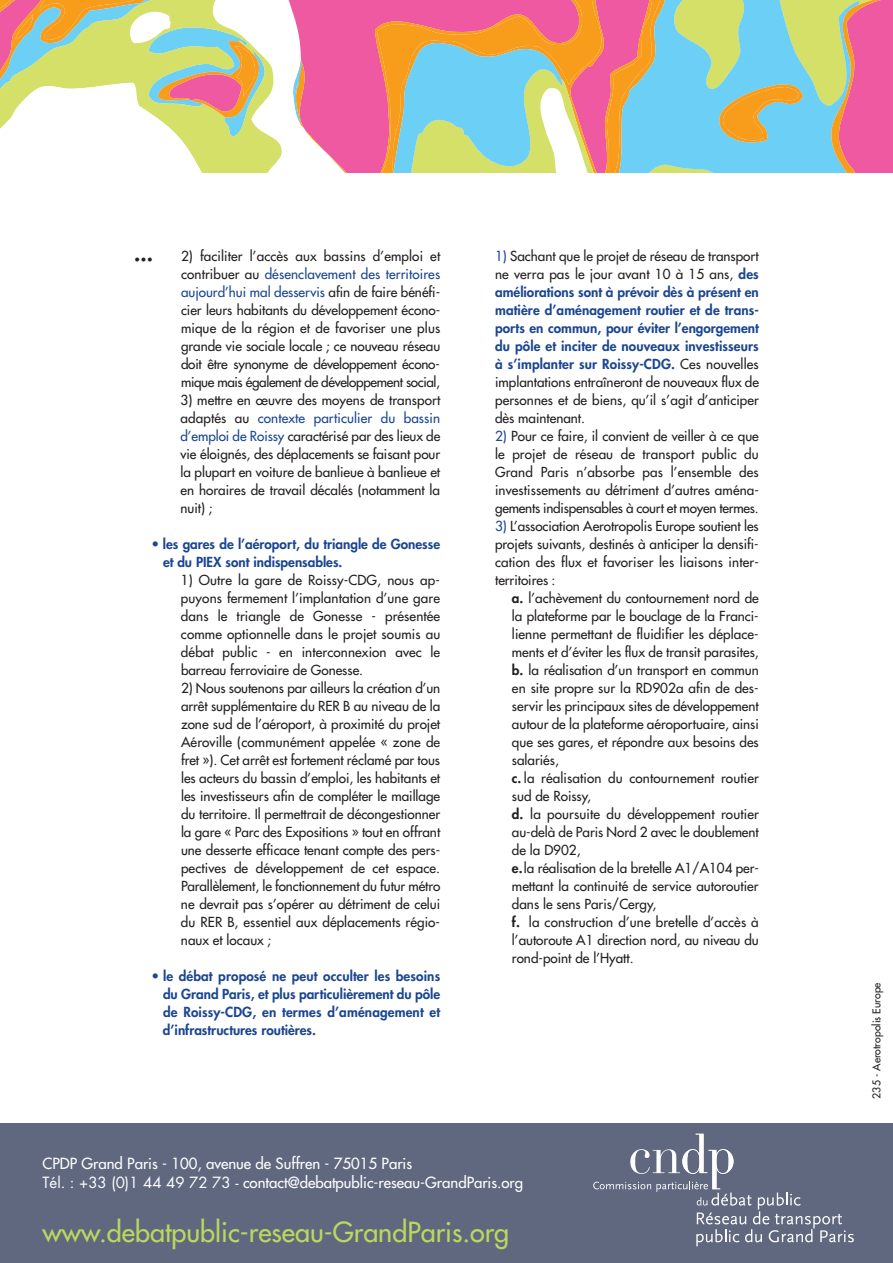
<style>
.page{position:relative;width:893px;height:1263px;background:#fff}
.page>*{position:absolute;margin:0;border:0;box-sizing:border-box;transform-origin:0 0}
.t1{font:27px "Futura";color:#bbd75e}
.t2{font:18px "Helvetica";color:#231f20}
.t3{font:15px/19.5px "Futura";color:#fff}
.t4{font:13.5px/18px "Futura";color:#231f20;text-align:justify}
.t5{font:800 13.5px/18px "Futura";color:#1b4692;text-align:justify}
.t6{font:10.5px "Futura";color:#231f20}
.s1{color:#1b4692}
.s2{font-weight:400}
.s3{font-weight:400;color:#231f20}
.s4{font-weight:800}
.s5{font-style:inherit}
</style>
<div class="page">
<svg style="left:0;top:0;width:893px;height:173px"></svg>
<div style="left:0;top:1123px;width:893px;height:140px;background:#5f687f"></div>
<svg style="left:593px;top:1133px;width:261px;height:114px"></svg>
<h2 class="t2" style="left:133px;top:253px;width:21px">•••</h2>
<p class="t4" style="left:181px;top:248px;width:261px">2) faciliter l’accès aux bassins d’emploi et contribuer au <span class="s1">désenclavement des territoires aujourd’hui mal desservis</span> afin de faire bénéfi&shy;cier leurs habitants du développement écono&shy;mique de la région et de favoriser une plus grande vie sociale locale ; ce nouveau réseau doit être synonyme de développement écono&shy;mique mais également de développement social,</p>
<p class="t4" style="left:181px;top:392px;width:261px">3) mettre en œuvre des moyens de transport adaptés au <span class="s1">contexte particulier du bassin d’emploi de Roissy</span> caractérisé par des lieux de vie éloignés, des déplacements se faisant pour la plupart en voiture de banlieue à banlieue et en horaires de travail décalés (notamment la nuit) ;</p>
<p class="t5" style="left:163px;top:536px;width:279px;text-indent:-12px"><span class="s2">•</span> les gares de l’aéroport, du triangle de Gonesse et du PIEX sont indispensables.</p>
<p class="t4" style="left:181px;top:572px;width:261px">1) Outre la gare de Roissy-CDG, nous ap&shy;puyons fermement l’implantation d’une gare dans le triangle de Gonesse - présentée comme optionnelle dans le projet soumis au débat public - en interconnexion avec le barreau ferroviaire de Gonesse.</p>
<p class="t4" style="left:181px;top:680px;width:261px">2) Nous soutenons par ailleurs la création d’un arrêt supplémentaire du RER B au niveau de la zone sud de l’aéroport, à proximité du projet Aéroville (communément appelée « zone de fret »). Cet arrêt est fortement réclamé par tous les acteurs du bassin d’emploi, les habitants et les investisseurs afin de compléter le maillage du territoire. Il permettrait de décongestionner la gare « Parc des Expositions » tout en offrant une desserte efficace tenant compte des pers&shy;pectives de développement de cet espace.<br>Parallèlement, le fonctionnement du futur métro ne devrait pas s’opérer au détriment de celui du RER B, essentiel aux déplacements régio&shy;naux et locaux ;</p>
<p class="t5" style="left:163px;top:968px;width:279px;text-indent:-12px"><span class="s2">•</span> le débat proposé ne peut occulter les besoins du Grand Paris, et plus particulièrement du pôle de Roissy-CDG, en termes d’aménagement et d’infrastructures routières.</p>
<p class="t5" style="left:495px;top:248px;width:265px"><span class="s2">1)</span> <span class="s3">Sachant que le projet de réseau de transport ne verra pas le jour avant 10 à 15 ans,</span> des améliorations sont à prévoir dès à présent en matière d’aménagement routier et de trans&shy;ports en commun, pour éviter l’engorgement du pôle et inciter de nouveaux investisseurs à s’implanter sur Roissy-CDG. <span class="s3">Ces nouvelles implantations entraîneront de nouveaux flux de personnes et de biens, qu’il s’agit d’anticiper dès maintenant.</span></p>
<p class="t4" style="left:495px;top:428px;width:265px"><span class="s1">2)</span> Pour ce faire, il convient de veiller à ce que le projet de réseau de transport public du Grand Paris n’absorbe pas l’ensemble des investissements au détriment d’autres aména&shy;gements indispensables à court et moyen termes.</p>
<p class="t4" style="left:495px;top:518px;width:265px"><span class="s1">3)</span> L’association Aerotropolis Europe soutient les projets suivants, destinés à anticiper la densifi&shy;cation des flux et favoriser les liaisons inter - territoires :</p>
<p class="t4" style="left:512px;top:590px;width:249px;text-align:left"><span class="s4">a.</span> l’achèvement du contournement nord de la plateforme par le bouclage de la Franci&shy;lienne permettant de fluidifier les déplace&shy;ments et d’éviter les flux de transit parasites, <span class="s4">b.</span> la réalisation d’un transport en commun en site propre sur la RD902a afin de des&shy;servir les principaux sites de développement autour de la plateforme aéroportuaire, ainsi que ses gares, et répondre aux besoins des salariés,<br><span class="s4">c.</span> la réalisation du contournement routier sud de Roissy,<br><span class="s4">d.</span> la poursuite du développement routier au-delà de Paris Nord 2 avec le doublement de la D902,<br><span class="s4">e.</span>la réalisation de la bretelle A1/A104 per&shy;mettant la continuité de service autoroutier dans le sens Paris/Cergy,<br><span class="s4">f.</span> la construction d’une bretelle d’accès à l’autoroute A1 direction nord, au niveau du rond-point de l’Hyatt.</p>
<p class="t3" style="left:43px;top:1154px;width:482px">CPDP Grand Paris - 100, avenue de Suffren - 75015 Paris<br><span class="s5">Tél. : +33 (0)1 44 49 72 73 -</span> contact@debatpublic-reseau-GrandParis.org</p>
<h1 class="t1" style="left:43px;top:1218px;width:468px">www.debatpublic-reseau-GrandParis.org</h1>
<p class="t6" style="left:871px;top:1098px;width:118px;rotate:-90deg">235 - Aerotropolis Europe</p>
</div>
